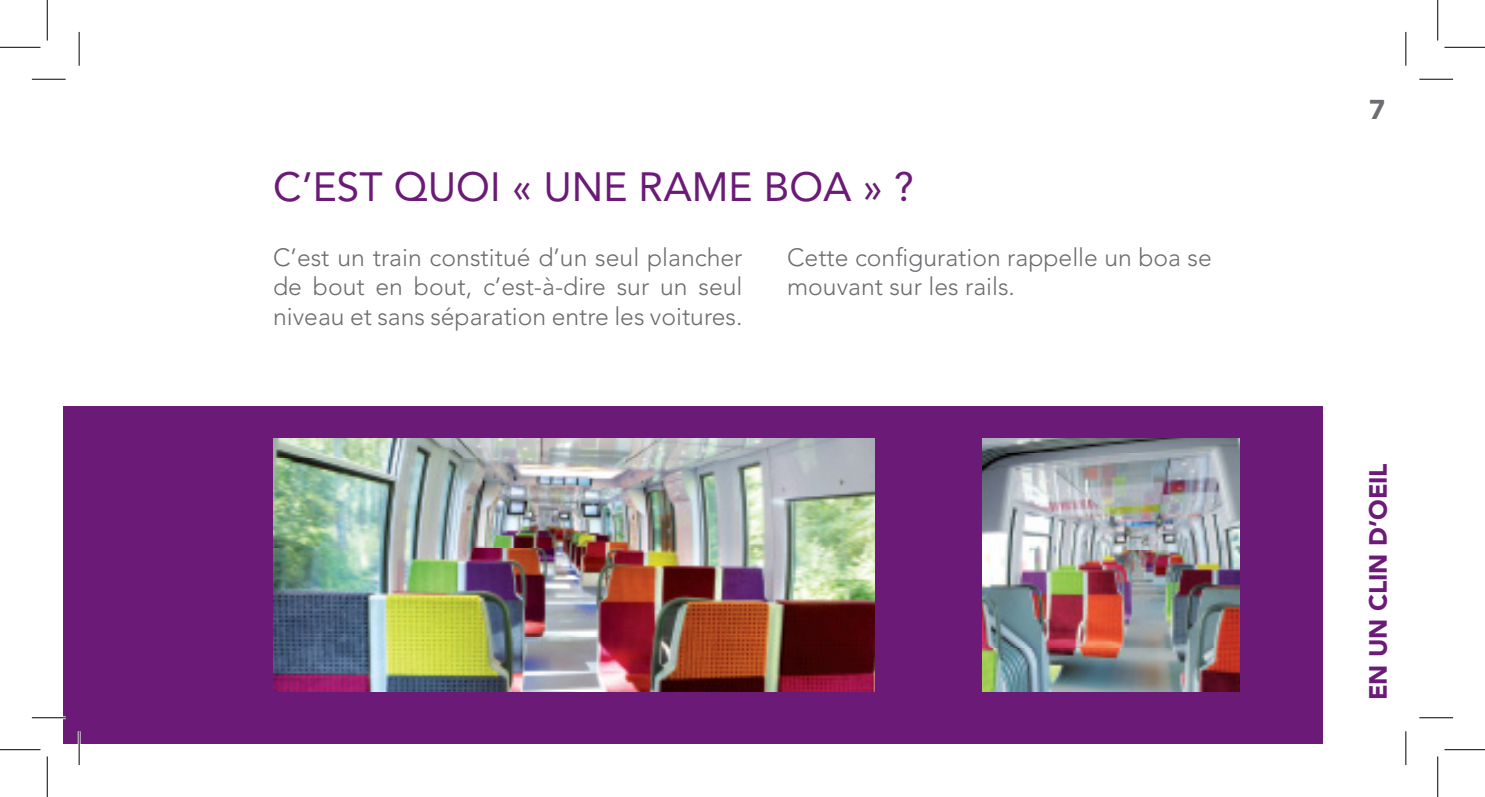
<style>
.page{position:relative;width:1485px;height:797px;background:#fff}
.page>*{position:absolute;margin:0;border:0;box-sizing:border-box;transform-origin:0 0}
.t1{font:40.5px "Avenir LT Std";color:#6b1a78}
.t2{font:900 27px "Avenir LT Std";color:#6c6d70}
.t3{font:300 24.75px/29.7px "Avenir LT Std";color:#6c6d70;text-align:justify}
.t4{font:900 24.75px "Avenir LT Std";color:#6b1a78}
</style>
<div class="page">
<div style="left:64px;top:405px;width:1259px;height:337px;background:#6b1a78"></div>
<img style="left:273px;top:438px;width:601px;height:253px">
<img style="left:982px;top:438px;width:258px;height:253px">
<hr style="left:32px;top:716px;width:34px;height:2px;background:#fff">
<hr style="left:78px;top:730px;width:3px;height:34px;background:#fff">
<hr style="left:32px;top:79px;width:34px;height:1px;background:#000">
<hr style="left:1419px;top:79px;width:34px;height:1px;background:#000">
<hr style="left:32px;top:717px;width:34px;height:1px;background:#000">
<hr style="left:1419px;top:717px;width:34px;height:1px;background:#000">
<hr style="left:79px;top:32px;width:1px;height:34px;background:#000">
<hr style="left:79px;top:730px;width:1px;height:34px;background:#000">
<hr style="left:1405px;top:32px;width:1px;height:34px;background:#000">
<hr style="left:1405px;top:730px;width:1px;height:34px;background:#000">
<hr style="left:0;top:47px;width:40px;height:1px;background:#000">
<hr style="left:1444px;top:47px;width:41px;height:1px;background:#000">
<hr style="left:0;top:748px;width:40px;height:1px;background:#000">
<hr style="left:1444px;top:748px;width:41px;height:1px;background:#000">
<hr style="left:47px;top:0;width:1px;height:40px;background:#000">
<hr style="left:47px;top:756px;width:1px;height:40px;background:#000">
<hr style="left:1437px;top:0;width:1px;height:40px;background:#000">
<hr style="left:1437px;top:756px;width:1px;height:40px;background:#000">
<p class="t1" style="left:273px;top:163px;width:642px">C’EST QUOI « UNE RAME BOA » ?</p>
<p class="t3" style="left:273px;top:242px;width:471px">C’est un train constitué d’un seul plancher de bout en bout, c’est-à-dire sur un seul niveau et sans séparation entre les voitures.</p>
<p class="t3" style="left:787px;top:242px;width:426px">Cette configuration rappelle un boa se</p>
<p class="t3" style="left:787px;top:272px;width:229px">mouvant sur les rails.</p>
<p class="t2" style="left:1369px;top:93px;width:17px">7</p>
<p class="t4" style="left:1363px;top:700px;width:238px;rotate:-90deg">EN UN CLIN D’OEIL</p>
</div>
